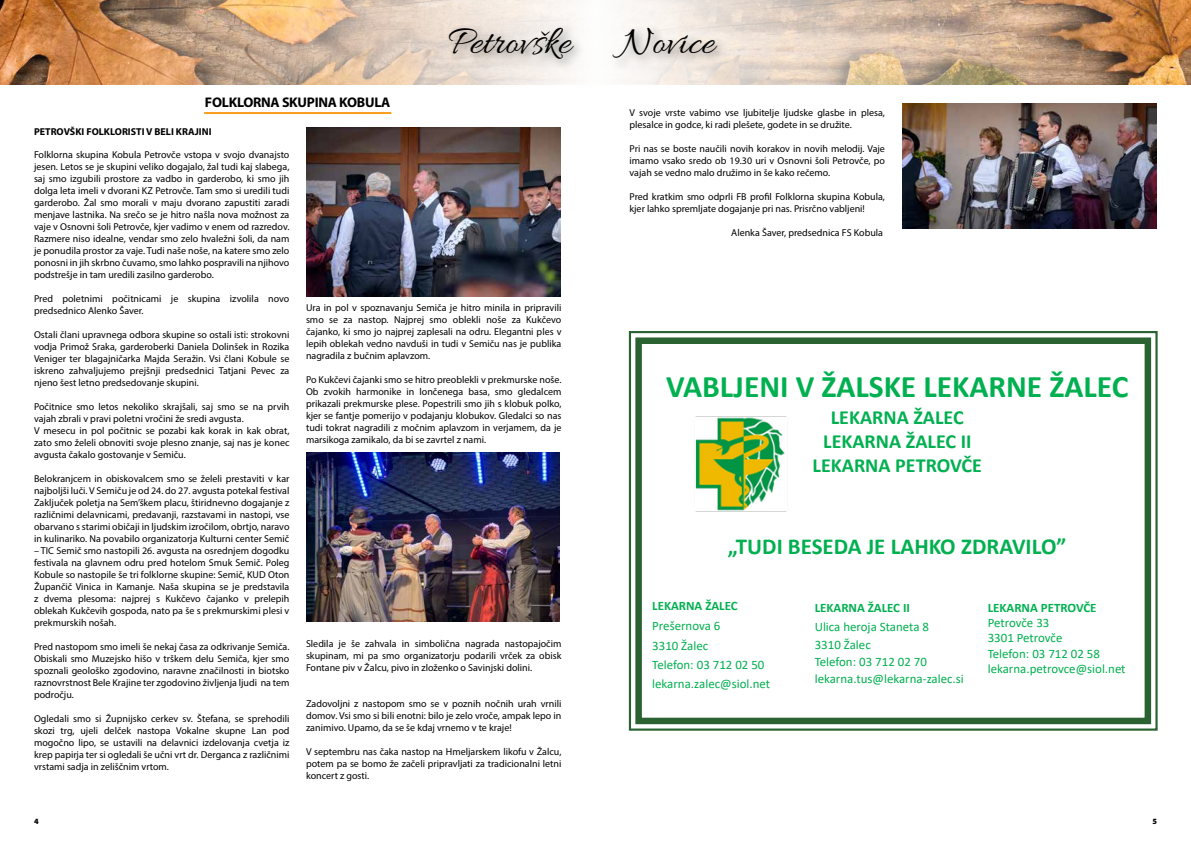
<style>
.page{position:relative;width:1191px;height:842px;background:#fff}
.page>*{position:absolute;margin:0;border:0;box-sizing:border-box;transform-origin:0 0}
.t1{font:40.9px "Allura";color:#000}
.t2{font:700 31.5px "Calibri";color:#00b050}
.t3{font:700 22.9px "Calibri";color:#00b050}
.t4{font:700 20.1px/24.1px "Calibri";color:#00b050;text-align:center}
.t5{font:700 14px "Myriad Pro";letter-spacing:-.02em;color:#000}
.t6{font:12.9px/19.4px "Calibri";color:#00b050}
.t7{font:700 12.9px "Calibri";color:#00b050}
.t8{font:10px/12px "Myriad Pro";color:#000;text-align:justify}
.t9{font:700 10px "Myriad Pro";color:#000}
.t10{font:900 8px "Myriad Pro";color:#000}
</style>
<div class="page">
<img style="left:0;top:0;width:1191px;height:84px">
<div style="left:444px;top:23px;width:142px;height:49px;background:#000;opacity:.5"></div>
<div style="left:608px;top:23px;width:121px;height:48px;background:#000;opacity:.5"></div>
<hr style="left:204px;top:112px;width:187px;height:2px;background:#f99d1c">
<img style="left:306px;top:127px;width:255px;height:170px">
<img style="left:306px;top:453px;width:254px;height:169px">
<img style="left:902px;top:103px;width:255px;height:125px">
<svg style="left:628px;top:331px;width:530px;height:400px"></svg>
<div style="left:635px;top:337px;width:516px;height:387px;border:6px solid #2a6231"></div>
<h1 class="t1" style="left:448px;top:20px;width:268px">Petrovške Novice</h1>
<h3 class="t5" style="left:205px;top:93px;width:187px">FOLKLORNA SKUPINA KOBULA</h3>
<p class="t9" style="left:34px;top:125px;width:179px">PETROVŠKI FOLKLORISTI V BELI KRAJINI</p>
<p class="t8" style="left:34px;top:148px;width:257px">Folklorna skupina Kobula Petrovče vstopa v svojo dvanajsto jesen. Letos se je skupini veliko dogajalo, žal tudi kaj slabega, saj smo izgubili prostore za vadbo in garderobo, ki smo jih dolga leta imeli v dvorani KZ Petrovče. Tam smo si uredili tudi garderobo. Žal smo morali v maju dvorano zapustiti zaradi menjave lastnika. Na srečo se je hitro našla nova možnost za vaje v Osnovni šoli Petrovče, kjer vadimo v enem od razredov.<br>Razmere niso idealne, vendar smo zelo hvaležni šoli, da nam je ponudila prostor za vaje. Tudi naše noše, na katere smo zelo ponosni in jih skrbno čuvamo, smo lahko pospravili na njihovo podstrešje in tam uredili zasilno garderobo.</p>
<p class="t8" style="left:34px;top:292px;width:257px">Pred poletnimi počitnicami je skupina izvolila novo predsednico Alenko Šaver.</p>
<p class="t8" style="left:34px;top:328px;width:257px">Ostali člani upravnega odbora skupine so ostali isti: strokovni vodja Primož Sraka, garderoberki Daniela Dolinšek in Rozika Veniger ter blagajničarka Majda Seražin. Vsi člani Kobule se iskreno zahvaljujemo prejšnji predsednici Tatjani Pevec za njeno šest letno predsedovanje skupini.</p>
<p class="t8" style="left:34px;top:400px;width:257px;text-align:left">Počitnice smo letos nekoliko skrajšali, saj smo se na prvih vajah zbrali v pravi poletni vročini že sredi avgusta.<br>V mesecu in pol počitnic se pozabi kak korak in kak obrat, zato smo želeli obnoviti svoje plesno znanje, saj nas je konec avgusta čakalo gostovanje v Semiču.</p>
<p class="t8" style="left:34px;top:472px;width:257px">Belokranjcem in obiskovalcem smo se želeli prestaviti v kar najboljši luči. V Semiču je od 24. do 27. avgusta potekal festival Zaključek poletja na Sem’škem placu, štiridnevno dogajanje z različnimi delavnicami, predavanji, razstavami in nastopi, vse obarvano s starimi običaji in ljudskim izročilom, obrtjo, naravo in kulinariko. Na povabilo organizatorja Kulturni center Semič</p>
<p class="t8" style="left:34px;top:544px;width:257px">– TIC Semič smo nastopili 26. avgusta na osrednjem dogodku festivala na glavnem odru pred hotelom Smuk Semič. Poleg Kobule so nastopile še tri folklorne skupine: Semič, KUD Oton Župančič Vinica in Kamanje. Naša skupina se je predstavila z dvema plesoma: najprej s Kukčevo čajanko v prelepih oblekah Kukčevih gospoda, nato pa še s prekmurskimi plesi v prekmurskih nošah.</p>
<p class="t8" style="left:34px;top:640px;width:257px">Pred nastopom smo imeli še nekaj časa za odkrivanje Semiča.<br>Obiskali smo Muzejsko hišo v trškem delu Semiča, kjer smo spoznali geološko zgodovino, naravne značilnosti in biotsko raznovrstnost Bele Krajine ter zgodovino življenja ljudi na tem področju.</p>
<p class="t8" style="left:34px;top:712px;width:257px">Ogledali smo si Župnijsko cerkev sv. Štefana, se sprehodili skozi trg, ujeli delček nastopa Vokalne skupne Lan pod mogočno lipo, se ustavili na delavnici izdelovanja cvetja iz krep papirja ter si ogledali še učni vrt dr. Derganca z različnimi vrstami sadja in zeliščnim vrtom.</p>
<p class="t8" style="left:306px;top:301px;width:257px">Ura in pol v spoznavanju Semiča je hitro minila in pripravili smo se za nastop. Najprej smo oblekli noše za Kukčevo čajanko, ki smo jo najprej zaplesali na odru. Elegantni ples v lepih oblekah vedno navduši in tudi v Semiču nas je publika nagradila z bučnim aplavzom.</p>
<p class="t8" style="left:306px;top:373px;width:257px">Po Kukčevi čajanki smo se hitro preoblekli v prekmurske noše.<br>Ob zvokih harmonike in lončenega basa, smo gledalcem prikazali prekmurske plese. Popestrili smo jih s klobuk polko, kjer se fantje pomerijo v podajanju klobukov. Gledalci so nas tudi tokrat nagradili z močnim aplavzom in verjamem, da je marsikoga zamikalo, da bi se zavrtel z nami.</p>
<p class="t8" style="left:306px;top:637px;width:257px">Sledila je še zahvala in simbolična nagrada nastopajočim skupinam, mi pa smo organizatorju podarili vrček za obisk Fontane piv v Žalcu, pivo in zloženko o Savinjski dolini.</p>
<p class="t8" style="left:306px;top:697px;width:257px">Zadovoljni z nastopom smo se v poznih nočnih urah vrnili domov. Vsi smo si bili enotni: bilo je zelo vroče, ampak lepo in zanimivo. Upamo, da se še kdaj vrnemo v te kraje!</p>
<p class="t8" style="left:306px;top:745px;width:257px">V septembru nas čaka nastop na Hmeljarskem likofu v Žalcu, potem pa se bomo že začeli pripravljati za tradicionalni letni koncert z gosti.</p>
<p class="t8" style="left:629px;top:106px;width:257px">V svoje vrste vabimo vse ljubitelje ljudske glasbe in plesa, plesalce in godce, ki radi plešete, godete in se družite.</p>
<p class="t8" style="left:629px;top:142px;width:257px">Pri nas se boste naučili novih korakov in novih melodij. Vaje imamo vsako sredo ob 19.30 uri v Osnovni šoli Petrovče, po vajah se vedno malo družimo in še kako rečemo.</p>
<p class="t8" style="left:629px;top:190px;width:257px">Pred kratkim smo odprli FB profil Folklorna skupina Kobula, kjer lahko spremljate dogajanje pri nas. Prisrčno vabljeni!</p>
<p class="t8" style="left:731px;top:226px;width:153px">Alenka Šaver, predsednica FS Kobula</p>
<h2 class="t2" style="left:666px;top:364px;width:464px">VABLJENI V ŽALSKE LEKARNE ŽALEC</h2>
<h3 class="t4" style="left:812px;top:405px;width:171px">LEKARNA ŽALEC<br>LEKARNA ŽALEC II<br>LEKARNA PETROVČE</h3>
<h3 class="t3" style="left:728px;top:530px;width:340px">„TUDI BESEDA JE LAHKO ZDRAVILO”</h3>
<p class="t7" style="left:652px;top:597px;width:87px">LEKARNA ŽALEC</p>
<p class="t6" style="left:652px;top:615px;width:119px">Prešernova 6<br>3310 Žalec<br>Telefon: 03 712 02 50 lekarna.zalec@siol.net</p>
<p class="t7" style="left:814px;top:599px;width:97px">LEKARNA ŽALEC II</p>
<p class="t6" style="left:814px;top:617px;width:116px;line-height:18.6px">Ulica heroja Staneta 8<br>3310 Žalec</p>
<p class="t6" style="left:814px;top:653px;width:151px;line-height:17px">Telefon: 03 712 02 70 lekarna.tus@lekarna-zalec.si</p>
<p class="t7" style="left:987px;top:598px;width:110px">LEKARNA PETROVČE</p>
<p class="t6" style="left:987px;top:615px;width:139px;line-height:15.5px">Petrovče 33<br>3301 Petrovče<br>Telefon: 03 712 02 58 lekarna.petrovce@siol.net</p>
<p class="t10" style="left:34px;top:816px;width:6px">4</p>
<p class="t10" style="left:1152px;top:816px;width:6px">5</p>
</div>
